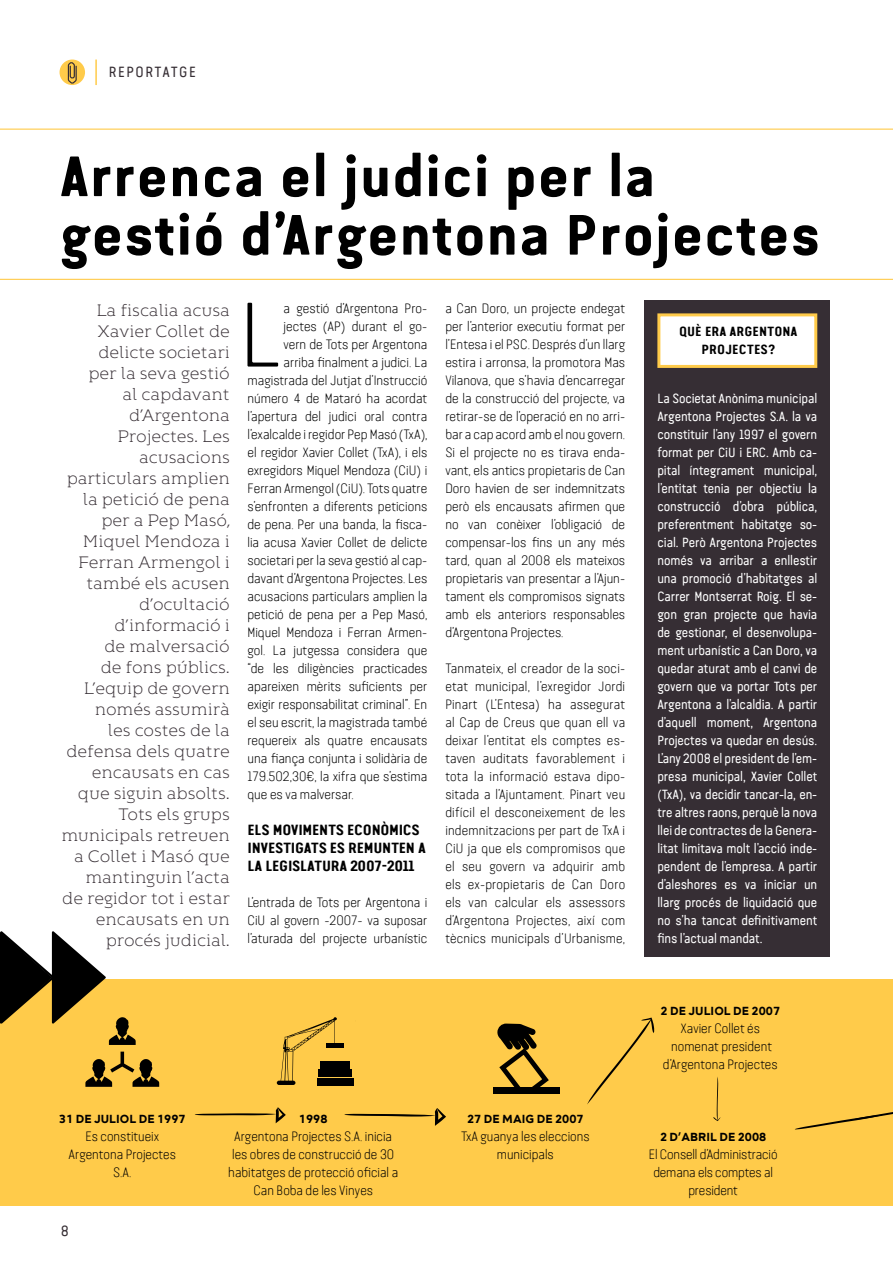
<style>
.page{position:relative;width:893px;height:1263px;background:#fff}
.page>*{position:absolute;margin:0;border:0;box-sizing:border-box;transform-origin:0 0}
.t1{font:300 91.2px "Van Condensed Light Pro";color:#000}
.t2{font:700 57px/58.5px "Van Condensed Pro";letter-spacing:.01em;color:#000}
.t3{font:300 16.5px/21px "Kontrapunkt Bob";letter-spacing:-.01em;color:#362e34;text-align:right}
.t4{font:700 15px/18px "Van Condensed Pro";letter-spacing:-.02em;color:#000}
.t5{font:15px "Van Pro Regular 3";letter-spacing:.1em;color:#362e34}
.t6{font:300 13.5px/18px "Van Condensed Light Pro";color:#000;text-align:center}
.t7{font:13.5px/18px "Van Pro Regular 3";letter-spacing:-.01em;color:#fff;text-align:justify}
.t8{font:700 13.5px/18px "Van Condensed Pro";color:#000;text-align:center}
.t9{font:700 12px "Mirai";letter-spacing:.005em;color:#000}
</style>
<div class="page">
<hr style="left:0;top:279px;width:893px;height:1px;background:#ffcb4a">
<hr style="left:0;top:129px;width:893px;height:1px;background:#ffcb4a">
<div style="left:60px;top:60px;width:25px;height:25px;background:#ffcb4a;border-radius:50%"></div>
<hr style="left:95px;top:60px;width:2px;height:25px;background:#ffcb4a">
<svg style="left:68px;top:62px;width:9px;height:22px"></svg>
<div style="left:0;top:979px;width:893px;height:226px;background:#ffcb4a"></div>
<svg style="left:277px;top:1017px;width:60px;height:68px"></svg>
<div style="left:326px;top:1043px;width:18px;height:5px;background:#000"></div>
<div style="left:317px;top:1078px;width:36px;height:7px;background:#000"></div>
<div style="left:318px;top:1070px;width:34px;height:7px;background:#000"></div>
<div style="left:320px;top:1061px;width:30px;height:8px;background:#000"></div>
<div style="left:493px;top:1087px;width:67px;height:6px;background:#000"></div>
<svg style="left:496px;top:1023px;width:56px;height:71px"></svg>
<svg style="left:195px;top:1107px;width:91px;height:16px"></svg>
<svg style="left:344px;top:1108px;width:102px;height:18px"></svg>
<svg style="left:795px;top:1112px;width:98px;height:17px"></svg>
<svg style="left:587px;top:1017px;width:68px;height:87px"></svg>
<svg style="left:713px;top:1077px;width:7px;height:44px"></svg>
<svg style="left:0;top:931px;width:159px;height:156px"></svg>
<div style="left:645px;top:301px;width:185px;height:656px;background:#362e34"></div>
<div style="left:657px;top:313px;width:160px;height:55px;background:#fff;border:3px solid #ffcb4a"></div>
<p class="t5" style="left:109px;top:61px;width:88px">REPORTATGE</p>
<h2 class="t2" style="left:60px;top:142px;width:762px">Arrenca el judici per la gestió d’Argentona Projectes</h2>
<p class="t3" style="left:61px;top:300px;width:170px">La fiscalia acusa<br>Xavier Collet de delicte societari<br>per la seva gestió<br>al capdavant d’Argentona<br>Projectes. Les acusacions particulars amplien la petició de pena per a Pep Masó,<br>Miquel Mendoza i<br>Ferran Armengol i també els acusen d’ocultació d’informació i<br>de malversació<br>de fons públics.<br>L’equip de govern només assumirà<br>les costes de la defensa dels quatre encausats en cas que siguin absolts.<br>Tots els grups municipals retreuen a Collet i Masó que mantinguin l’acta de regidor tot i estar encausats en un procés judicial.</p>
<p class="t6" style="left:445px;top:298px;width:181px;text-align:justify">a Can Doro, un projecte endegat per l’anterior executiu format per l’Entesa i el PSC. Després d’un llarg estira i arronsa, la promotora Mas Vilanova, que s’havia d’encarregar de la construcció del projecte, va retirar-se de l’operació en no arri&shy;bar a cap acord amb el nou govern.<br>Si el projecte no es tirava enda&shy;vant, els antics propietaris de Can Doro havien de ser indemnitzats però els encausats afirmen que no van conèixer l’obligació de compensar-los fins un any més tard, quan al 2008 els mateixos propietaris van presentar a l’Ajun&shy;tament els compromisos signats amb els anteriors responsables d’Argentona Projectes.</p>
<p class="t6" style="left:445px;top:658px;width:181px;text-align:justify">Tanmateix, el creador de la soci&shy;etat municipal, l’exregidor Jordi Pinart (L’Entesa) ha assegurat al Cap de Creus que quan ell va deixar l’entitat els comptes es&shy;taven auditats favorablement i tota la informació estava dipo&shy;sitada a l’Ajuntament. Pinart veu difícil el desconeixement de les indemnitzacions per part de TxA i CiU ja que els compromisos que el seu govern va adquirir amb els ex-propietaris de Can Doro els van calcular els assessors d’Argentona Projectes, així com tècnics municipals d’Urbanisme,</p>
<h1 class="t1" style="left:240px;top:272px;width:45px">L</h1>
<p class="t6" style="left:284px;top:298px;width:145px">a gestió d’Argentona Pro-</p>
<p class="t6" style="left:284px;top:316px;width:145px">jectes (AP) durant el go-</p>
<p class="t6" style="left:284px;top:334px;width:145px">vern de Tots per Argentona</p>
<p class="t6" style="left:284px;top:352px;width:145px">arriba finalment a judici. La</p>
<p class="t6" style="left:247px;top:370px;width:181px">magistrada del Jutjat d’Instrucció</p>
<p class="t6" style="left:247px;top:388px;width:181px">número 4 de Mataró ha acordat</p>
<p class="t6" style="left:247px;top:406px;width:181px">l’apertura del judici oral contra</p>
<p class="t6" style="left:247px;top:424px;width:181px">l’exalcalde i regidor Pep Masó (TxA),</p>
<p class="t6" style="left:247px;top:442px;width:181px">el regidor Xavier Collet (TxA), i els</p>
<p class="t6" style="left:247px;top:460px;width:181px">exregidors Miquel Mendoza (CiU) i</p>
<p class="t6" style="left:247px;top:478px;width:181px">Ferran Armengol (CiU). Tots quatre</p>
<p class="t6" style="left:247px;top:496px;width:181px">s’enfronten a diferents peticions</p>
<p class="t6" style="left:247px;top:514px;width:181px">de pena. Per una banda, la fisca-</p>
<p class="t6" style="left:247px;top:532px;width:181px">lia acusa Xavier Collet de delicte</p>
<p class="t6" style="left:247px;top:550px;width:181px">societari per la seva gestió al cap-</p>
<p class="t6" style="left:247px;top:568px;width:181px">davant d’Argentona Projectes. Les</p>
<p class="t6" style="left:247px;top:586px;width:181px">acusacions particulars amplien la</p>
<p class="t6" style="left:247px;top:604px;width:181px">petició de pena per a Pep Masó,</p>
<p class="t6" style="left:247px;top:622px;width:181px">Miquel Mendoza i Ferran Armen-</p>
<p class="t6" style="left:247px;top:640px;width:181px">gol. La jutgessa considera que</p>
<p class="t6" style="left:247px;top:658px;width:181px">“de les diligències practicades</p>
<p class="t6" style="left:247px;top:676px;width:181px">apareixen mèrits suficients per</p>
<p class="t6" style="left:247px;top:694px;width:181px">exigir responsabilitat criminal”. En</p>
<p class="t6" style="left:247px;top:712px;width:181px">el seu escrit, la magistrada també</p>
<p class="t6" style="left:247px;top:730px;width:181px">requereix als quatre encausats</p>
<p class="t6" style="left:247px;top:748px;width:181px">una fiança conjunta i solidària de</p>
<p class="t6" style="left:247px;top:766px;width:181px">179.502,30€, la xifra que s’estima</p>
<p class="t6" style="left:247px;top:784px;width:108px">que es va malversar.</p>
<p class="t4" style="left:247px;top:819px;width:180px">ELS MOVIMENTS ECONÒMICS<br>INVESTIGATS ES REMUNTEN A<br>LA LEGISLATURA 2007-2011</p>
<p class="t6" style="left:247px;top:892px;width:181px;text-align:justify">L’entrada de Tots per Argentona i CiU al govern -2007- va suposar l’aturada del projecte urbanístic</p>
<p class="t8" style="left:679px;top:321px;width:120px">QUÈ ERA ARGENTONA<br>PROJECTES?</p>
<p class="t7" style="left:657px;top:388px;width:161px">La Societat Anònima municipal Argentona Projectes S.A. la va constituir l’any 1997 el govern format per CiU i ERC. Amb ca&shy;pital íntegrament municipal, l’entitat tenia per objectiu la construcció d’obra pública, preferentment habitatge so&shy;cial. Però Argentona Projectes només va arribar a enllestir una promoció d’habitatges al Carrer Montserrat Roig. El se&shy;gon gran projecte que havia de gestionar, el desenvolupa&shy;ment urbanístic a Can Doro, va quedar aturat amb el canvi de govern que va portar Tots per Argentona a l’alcaldia. A partir d’aquell moment, Argentona Projectes va quedar en desús.<br>L’any 2008 el president de l’em&shy;presa municipal, Xavier Collet (TxA), va decidir tancar-la, en&shy;tre altres raons, perquè la nova llei de contractes de la Genera&shy;litat limitava molt l’acció inde&shy;pendent de l’empresa. A partir d’aleshores es va iniciar un llarg procés de liquidació que no s’ha tancat definitivament fins l’actual mandat.</p>
<p class="t9" style="left:59px;top:1109px;width:128px">31 DE JULIOL DE 1997</p>
<p class="t6" style="left:69px;top:1126px;width:109px">Es constitueix<br>Argentona Projectes<br>S.A.</p>
<p class="t5" style="left:61px;top:1220px;width:10px">8</p>
<p class="t9" style="left:299px;top:1109px;width:30px">1998</p>
<p class="t6" style="left:228px;top:1126px;width:171px">Argentona Projectes S.A. inicia les obres de construcció de 30 habitatges de protecció oficial a<br>Can Boba de les Vinyes</p>
<p class="t9" style="left:467px;top:1109px;width:118px">27 DE MAIG DE 2007</p>
<p class="t6" style="left:461px;top:1126px;width:130px">TxA guanya les eleccions municipals</p>
<p class="t9" style="left:660px;top:1001px;width:121px">2 DE JULIOL DE 2007</p>
<p class="t6" style="left:663px;top:1018px;width:116px">Xavier Collet és nomenat president d’Argentona Projectes</p>
<p class="t9" style="left:660px;top:1127px;width:108px">2 D’ABRIL DE 2008</p>
<p class="t6" style="left:649px;top:1144px;width:130px">El Consell d’Administració demana els comptes al president</p>
</div>
